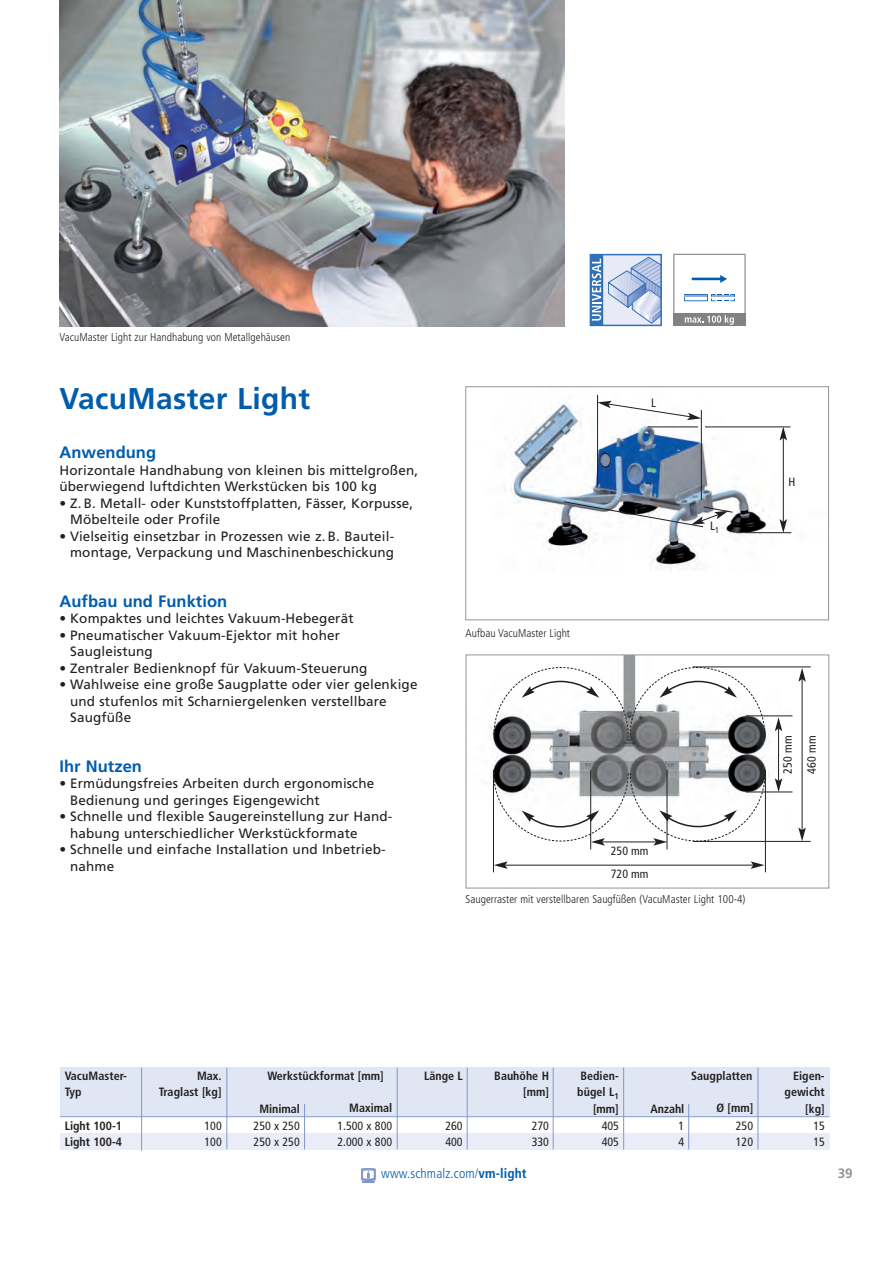
<style>
.page{position:relative;width:893px;height:1263px;background:#fff}
.page>*{position:absolute;margin:0;border:0;box-sizing:border-box;transform-origin:0 0}
.t1{font:700 30px "Frutiger LT";letter-spacing:.01em;color:#015dac}
.t2{font:700 16.5px "Frutiger LT";letter-spacing:.005em;color:#015dac}
.t3{font:13.5px/16.5px "Frutiger LT";letter-spacing:.01em;color:#231f20}
.t4{font:300 condensed 13.5px "Frutiger LT";letter-spacing:.01em;color:#015dac}
.t5{font:700 13.5px "Frutiger LT";color:#939598}
.t6{font:700 condensed 12px/16.5px "Frutiger LT";letter-spacing:.005em;color:#231f20;text-align:right}
.t7{font:condensed 12px/16.5px "Frutiger LT";color:#231f20}
.t8{font:300 condensed 11.25px "Frutiger LT";letter-spacing:.005em;color:#231f20}
.s1{font-weight:700}
</style>
<div class="page">
<img style="left:60px;top:0;width:504px;height:326px">
<img style="left:504px;top:394px;width:288px;height:177px">
<div style="left:465px;top:386px;width:364px;height:234px;border:1px solid #939598"></div>
<img style="left:489px;top:656px;width:302px;height:137px">
<div style="left:466px;top:654px;width:363px;height:234px;border:1px solid #939598"></div>
<svg style="left:361px;top:1168px;width:14px;height:15px"></svg>
<div style="left:60px;top:1133px;width:769px;height:17px;background:#eaedf7"></div>
<div style="left:60px;top:1067px;width:769px;height:49px;background:#e0e6f3"></div>
<hr style="left:141px;top:1067px;width:1px;height:83px;background:#8198cd">
<hr style="left:60px;top:1116px;width:769px;height:1px;background:#8198cd">
<hr style="left:226px;top:1067px;width:1px;height:82px;background:#8198cd">
<hr style="left:467px;top:1067px;width:1px;height:82px;background:#8198cd">
<hr style="left:304px;top:1104px;width:1px;height:45px;background:#8198cd">
<hr style="left:688px;top:1104px;width:1px;height:45px;background:#8198cd">
<hr style="left:397px;top:1067px;width:1px;height:82px;background:#8198cd">
<hr style="left:623px;top:1067px;width:1px;height:82px;background:#8198cd">
<hr style="left:758px;top:1067px;width:1px;height:82px;background:#8198cd">
<hr style="left:553px;top:1067px;width:1px;height:82px;background:#8198cd">
<div style="left:673px;top:314px;width:73px;height:12px;background:#808285"></div>
<svg style="left:673px;top:254px;width:73px;height:71px"></svg>
<svg style="left:590px;top:254px;width:72px;height:72px;background:#adc1e1"></svg>
<hr style="left:783px;top:438px;width:1px;height:84px;background:#231f20">
<svg style="left:779px;top:427px;width:8px;height:13px"></svg>
<svg style="left:779px;top:519px;width:8px;height:13px"></svg>
<hr style="left:778px;top:729px;width:1px;height:52px;background:#231f20">
<svg style="left:775px;top:717px;width:7px;height:14px"></svg>
<svg style="left:775px;top:778px;width:7px;height:13px"></svg>
<hr style="left:802px;top:679px;width:1px;height:151px;background:#231f20">
<svg style="left:798px;top:668px;width:8px;height:14px"></svg>
<svg style="left:798px;top:827px;width:8px;height:14px"></svg>
<hr style="left:505px;top:865px;width:248px;height:1px;background:#231f20">
<svg style="left:494px;top:861px;width:14px;height:8px"></svg>
<svg style="left:751px;top:861px;width:13px;height:8px"></svg>
<hr style="left:648px;top:426px;width:142px;height:1px;background:#231f20">
<hr style="left:693px;top:666px;width:118px;height:1px;background:#231f20">
<hr style="left:746px;top:715px;width:46px;height:1px;background:#231f20">
<hr style="left:746px;top:791px;width:46px;height:1px;background:#231f20">
<hr style="left:693px;top:841px;width:118px;height:1px;background:#231f20">
<hr style="left:765px;top:770px;width:1px;height:102px;background:#231f20">
<hr style="left:667px;top:770px;width:1px;height:79px;background:#231f20">
<hr style="left:590px;top:770px;width:1px;height:79px;background:#231f20">
<hr style="left:493px;top:770px;width:1px;height:102px;background:#231f20">
<hr style="left:745px;top:532px;width:46px;height:1px;background:#231f20">
<hr style="left:597px;top:395px;width:1px;height:91px;background:#231f20">
<svg style="left:493px;top:667px;width:272px;height:68px"></svg>
<svg style="left:494px;top:773px;width:272px;height:73px"></svg>
<svg style="left:698px;top:423px;width:6px;height:8px"></svg>
<svg style="left:597px;top:401px;width:104px;height:19px"></svg>
<svg style="left:563px;top:501px;width:170px;height:27px"></svg>
<hr style="left:701px;top:410px;width:1px;height:90px;background:#231f20">
<p class="t8" style="left:60px;top:332px;width:232px">VacuMaster Light zur Handhabung von Metallgehäusen</p>
<h1 class="t1" style="left:60px;top:387px;width:252px">VacuMaster Light</h1>
<p class="t2" style="left:60px;top:446px;width:98px">Anwendung</p>
<p class="t3" style="left:60px;top:463px;width:360px">Horizontale Handhabung von kleinen bis mittelgroßen, überwiegend luftdichten Werkstücken bis 100 kg</p>
<p class="t3" style="left:70px;top:496px;width:344px;text-indent:-11px">• Z. B. Metall- oder Kunststoffplatten, Fässer, Korpusse,<br>Möbelteile oder Profile</p>
<p class="t3" style="left:60px;top:529px;width:336px;text-align:right">• Vielseitig einsetzbar in Prozessen wie z. B. Bauteil&shy;montage, Verpackung und Maschinenbeschickung</p>
<p class="t2" style="left:60px;top:594px;width:169px">Aufbau und Funktion</p>
<p class="t3" style="left:60px;top:611px;width:296px">• Kompaktes und leichtes Vakuum-Hebegerät</p>
<p class="t3" style="left:70px;top:628px;width:271px;text-indent:-11px">• Pneumatischer Vakuum-Ejektor mit hoher<br>Saugleistung</p>
<p class="t3" style="left:60px;top:661px;width:310px">• Zentraler Bedienknopf für Vakuum-Steuerung</p>
<p class="t3" style="left:70px;top:677px;width:349px;text-indent:-11px">• Wahlweise eine große Saugplatte oder vier gelenkige und stufenlos mit Scharniergelenken verstellbare<br>Saugfüße</p>
<p class="t2" style="left:60px;top:759px;width:84px">Ihr Nutzen</p>
<p class="t3" style="left:70px;top:776px;width:306px;text-indent:-11px">• Ermüdungsfreies Arbeiten durch ergonomische<br>Bedienung und geringes Eigengewicht</p>
<p class="t3" style="left:70px;top:809px;width:324px;text-indent:-11px">• Schnelle und flexible Saugereinstellung zur Hand - habung unterschiedlicher Werkstückformate</p>
<p class="t3" style="left:70px;top:842px;width:317px;text-indent:-11px">• Schnelle und einfache Installation und Inbetrieb - nahme</p>
<p class="t8" style="left:466px;top:628px;width:106px">Aufbau VacuMaster Light</p>
<p class="t7" style="left:651px;top:396px;width:6px">L</p>
<p class="t7" style="left:710px;top:518px;width:10px">L<sub>1</sub></p>
<p class="t7" style="left:788px;top:475px;width:8px">H</p>
<p class="t7" style="left:611px;top:843px;width:39px">250 mm</p>
<p class="t7" style="left:611px;top:866px;width:39px">720 mm</p>
<p class="t8" style="left:466px;top:895px;width:281px">Saugerraster mit verstellbaren Saugfüßen (VacuMaster Light 100-4)</p>
<p class="t7" style="left:776px;top:773px;width:39px;line-height:24.2px;rotate:-90deg">250 mm<br>460 mm</p>
<p class="t6" style="left:65px;top:1068px;width:64px;text-align:left">VacuMaster-<br>Typ</p>
<p class="t6" style="left:65px;top:1118px;width:59px;text-align:left">Light 100-1<br>Light 100-4</p>
<p class="t6" style="left:159px;top:1068px;width:64px">Max.<br>Traglast [kg]</p>
<p class="t7" style="left:204px;top:1118px;width:19px">100<br>100</p>
<p class="t6" style="left:267px;top:1068px;width:118px">Werkstückformat [mm]</p>
<p class="t7" style="left:337px;top:1118px;width:56px">1.500 x 800<br>2.000 x 800</p>
<p class="t6" style="left:349px;top:1101px;width:45px">Maximal</p>
<p class="t6" style="left:259px;top:1101px;width:42px">Minimal</p>
<p class="t7" style="left:254px;top:1118px;width:48px">250 x 250<br>250 x 250</p>
<p class="t6" style="left:424px;top:1068px;width:40px">Länge L</p>
<p class="t7" style="left:445px;top:1118px;width:19px">260<br>400</p>
<p class="t6" style="left:494px;top:1068px;width:56px">Bauhöhe H [mm]</p>
<p class="t7" style="left:532px;top:1118px;width:19px">270<br>330</p>
<p class="t6" style="left:577px;top:1068px;width:43px">Bedien&shy;bügel L<sub>1 </sub>[mm]</p>
<p class="t7" style="left:602px;top:1118px;width:19px">405<br>405</p>
<p class="t6" style="left:691px;top:1068px;width:63px">Saugplatten</p>
<p class="t6" style="left:650px;top:1101px;width:35px">Anzahl</p>
<p class="t6" style="left:716px;top:1101px;width:38px">Ø [mm]</p>
<p class="t7" style="left:678px;top:1118px;width:7px">1<br>4</p>
<p class="t7" style="left:736px;top:1118px;width:19px">250<br>120</p>
<p class="t6" style="left:784px;top:1068px;width:42px">Eigen&shy;gewicht [kg]</p>
<p class="t7" style="left:813px;top:1118px;width:13px">15<br>15</p>
<p class="t4" style="left:381px;top:1168px;width:147px">www.schmalz.com/<span class="s1">vm-light</span></p>
<p class="t5" style="left:838px;top:1168px;width:17px">39</p>
</div>
